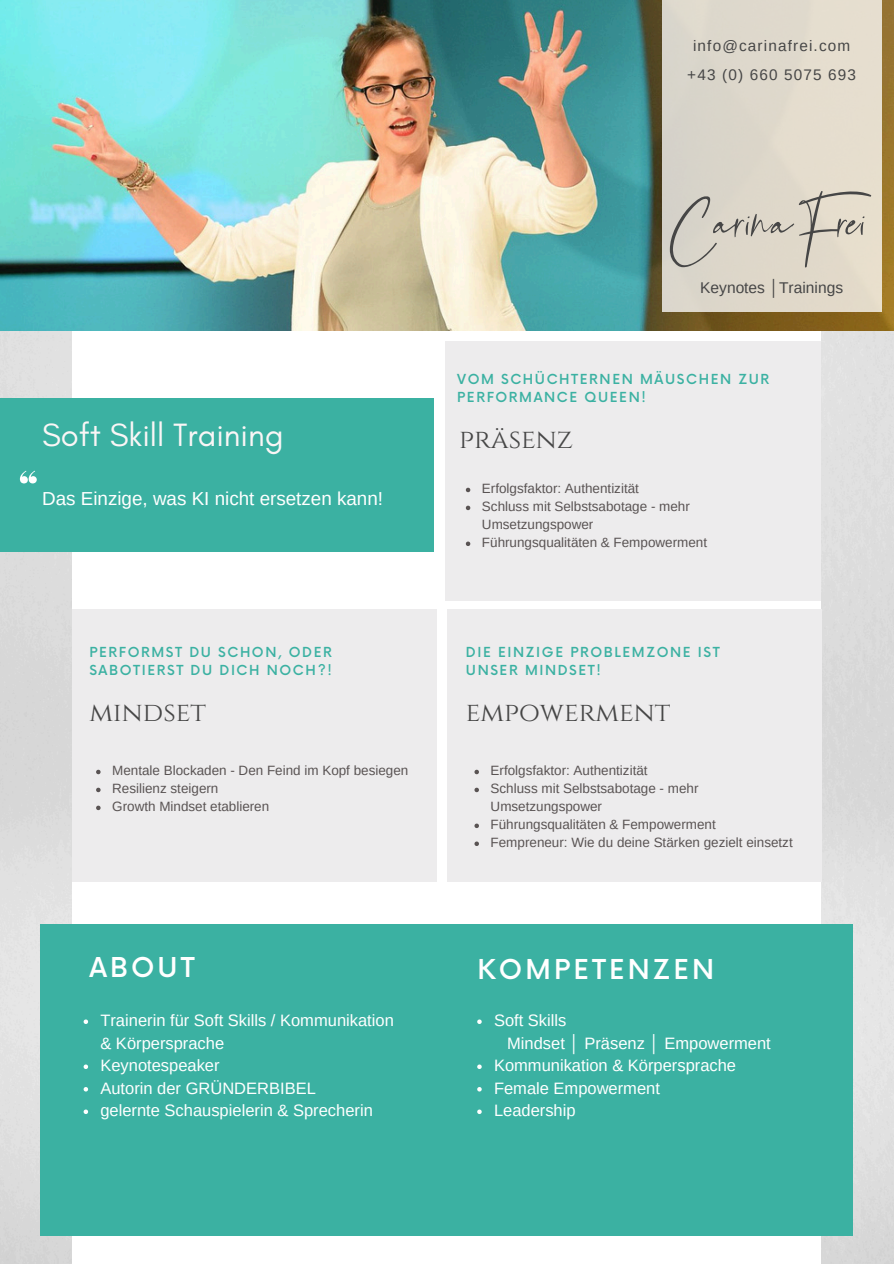
<style>
.page{position:relative;width:894px;height:1264px;background:#fff}
.page>*{position:absolute;margin:0;border:0;box-sizing:border-box;transform-origin:0 0}
.t1{font:71.85px "Bellandha Signature";color:#464646}
.t2{font:32.7px "Glacial Indifference";color:#faf6f6}
.t3{font:26.85px "Cinzel";color:#464646}
.t4{font:500 26.7px "Now";letter-spacing:.115em;color:#fff}
.t5{font:18.75px "Arimo";color:#fff}
.t6{font:16.5px/22.5px "Arimo";color:#fff}
.t7{font:15.6px "Arimo";color:#464646}
.t8{font:15.3px "Arimo";letter-spacing:.075em;color:#464646}
.t9{font:13.5px/18px "Arimo";color:#595353}
.t10{font:500 13.5px "Now";letter-spacing:.12em;color:#3bb1a2}
</style>
<div class="page">
<img style="left:0;top:330px;width:893px;height:933px">
<div style="left:72px;top:297px;width:748px;height:966px;background:#fff"></div>
<div style="left:0;top:399px;width:433px;height:153px;background:#3bb1a2"></div>
<div style="left:41px;top:924px;width:811px;height:311px;background:#3bb1a2"></div>
<div style="left:446px;top:609px;width:375px;height:272px;background:#edeced"></div>
<div style="left:72px;top:609px;width:364px;height:272px;background:#edeced"></div>
<img style="left:0;top:0;width:893px;height:330px">
<div style="left:445px;top:341px;width:375px;height:259px;background:#edeced"></div>
<div style="left:661px;top:0;width:220px;height:311px;background:#dfd8cb"></div>
<svg style="left:96px;top:769px;width:5px;height:5px"></svg>
<svg style="left:96px;top:787px;width:5px;height:5px"></svg>
<svg style="left:96px;top:805px;width:5px;height:5px"></svg>
<svg style="left:465px;top:487px;width:5px;height:5px"></svg>
<svg style="left:465px;top:505px;width:5px;height:5px"></svg>
<svg style="left:465px;top:541px;width:5px;height:5px"></svg>
<svg style="left:84px;top:1019px;width:4px;height:4px"></svg>
<svg style="left:84px;top:1064px;width:4px;height:4px"></svg>
<svg style="left:84px;top:1087px;width:4px;height:4px"></svg>
<svg style="left:84px;top:1109px;width:4px;height:4px"></svg>
<svg style="left:20px;top:470px;width:17px;height:13px"></svg>
<svg style="left:474px;top:769px;width:5px;height:5px"></svg>
<svg style="left:474px;top:787px;width:5px;height:5px"></svg>
<svg style="left:474px;top:823px;width:5px;height:5px"></svg>
<svg style="left:474px;top:841px;width:5px;height:5px"></svg>
<svg style="left:477px;top:1019px;width:4px;height:4px"></svg>
<svg style="left:477px;top:1064px;width:4px;height:4px"></svg>
<svg style="left:477px;top:1087px;width:4px;height:4px"></svg>
<svg style="left:477px;top:1109px;width:4px;height:4px"></svg>
<p class="t8" style="left:693px;top:37px;width:159px">info@carinafrei.com</p>
<p class="t8" style="left:687px;top:66px;width:170px">+43 (0) 660 5075 693</p>
<p class="t1" style="left:669px;top:185px;width:209px">Carina Frei</p>
<h4 class="t7" style="left:700px;top:279px;width:144px">Keynotes │Trainings</h4>
<p class="t10" style="left:457px;top:372px;width:313px">VOM SCHÜCHTERNEN MÄUSCHEN ZUR</p>
<p class="t10" style="left:457px;top:390px;width:190px">PERFORMANCE QUEEN!</p>
<p class="t2" style="left:42px;top:415px;width:243px">Soft Skill Training</p>
<h2 class="t3" style="left:459px;top:422px;width:115px">PRÄSENZ</h2>
<p class="t5" style="left:42px;top:488px;width:342px">Das Einzige, was KI nicht ersetzen kann!</p>
<p class="t9" style="left:482px;top:479px;width:158px">Erfolgsfaktor: Authentizität</p>
<p class="t9" style="left:482px;top:497px;width:209px">Schluss mit Selbstsabotage - mehr<br>Umsetzungspower</p>
<p class="t9" style="left:482px;top:533px;width:226px">Führungsqualitäten &amp; Fempowerment</p>
<h6 class="t10" style="left:89px;top:644px;width:244px">PERFORMST DU SCHON, ODER</h6>
<h1 class="t10" style="left:89px;top:662px;width:244px">SABOTIERST DU DICH NOCH?!</h1>
<p class="t10" style="left:466px;top:644px;width:255px">DIE EINZIGE PROBLEMZONE IST</p>
<h4 class="t10" style="left:466px;top:662px;width:136px">UNSER MINDSET!</h4>
<p class="t3" style="left:89px;top:694px;width:118px">MINDSET</p>
<h5 class="t3" style="left:466px;top:694px;width:206px">EMPOWERMENT</h5>
<p class="t9" style="left:112px;top:761px;width:297px">Mentale Blockaden - Den Feind im Kopf besiegen</p>
<h6 class="t9" style="left:112px;top:779px;width:108px">Resilienz steigern</h6>
<h6 class="t9" style="left:112px;top:797px;width:158px">Growth Mindset etablieren</h6>
<p class="t9" style="left:490px;top:761px;width:158px">Erfolgsfaktor: Authentizität</p>
<p class="t9" style="left:490px;top:779px;width:209px">Schluss mit Selbstsabotage - mehr<br>Umsetzungspower</p>
<p class="t9" style="left:490px;top:815px;width:226px">Führungsqualitäten &amp; Fempowerment</p>
<p class="t9" style="left:490px;top:833px;width:303px">Fempreneur: Wie du deine Stärken gezielt einsetzt</p>
<p class="t4" style="left:89px;top:953px;width:107px">ABOUT</p>
<h3 class="t4" style="left:477px;top:955px;width:238px">KOMPETENZEN</h3>
<h4 class="t6" style="left:100px;top:1009px;width:295px">Trainerin für Soft Skills / Kommunikation &amp; Körpersprache</h4>
<p class="t6" style="left:100px;top:1054px;width:121px">Keynotespeaker</p>
<p class="t6" style="left:100px;top:1076px;width:217px">Autorin der GRÜNDERBIBEL</p>
<p class="t6" style="left:100px;top:1099px;width:274px">gelernte Schauspielerin &amp; Sprecherin</p>
<h3 class="t6" style="left:494px;top:1009px;width:74px">Soft Skills</h3>
<p class="t6" style="left:507px;top:1031px;width:265px">Mindset │ Präsenz │ Empowerment</p>
<p class="t6" style="left:494px;top:1054px;width:243px">Kommunikation &amp; Körpersprache</p>
<p class="t6" style="left:494px;top:1076px;width:167px">Female Empowerment</p>
<p class="t6" style="left:494px;top:1099px;width:83px">Leadership</p>
</div>
